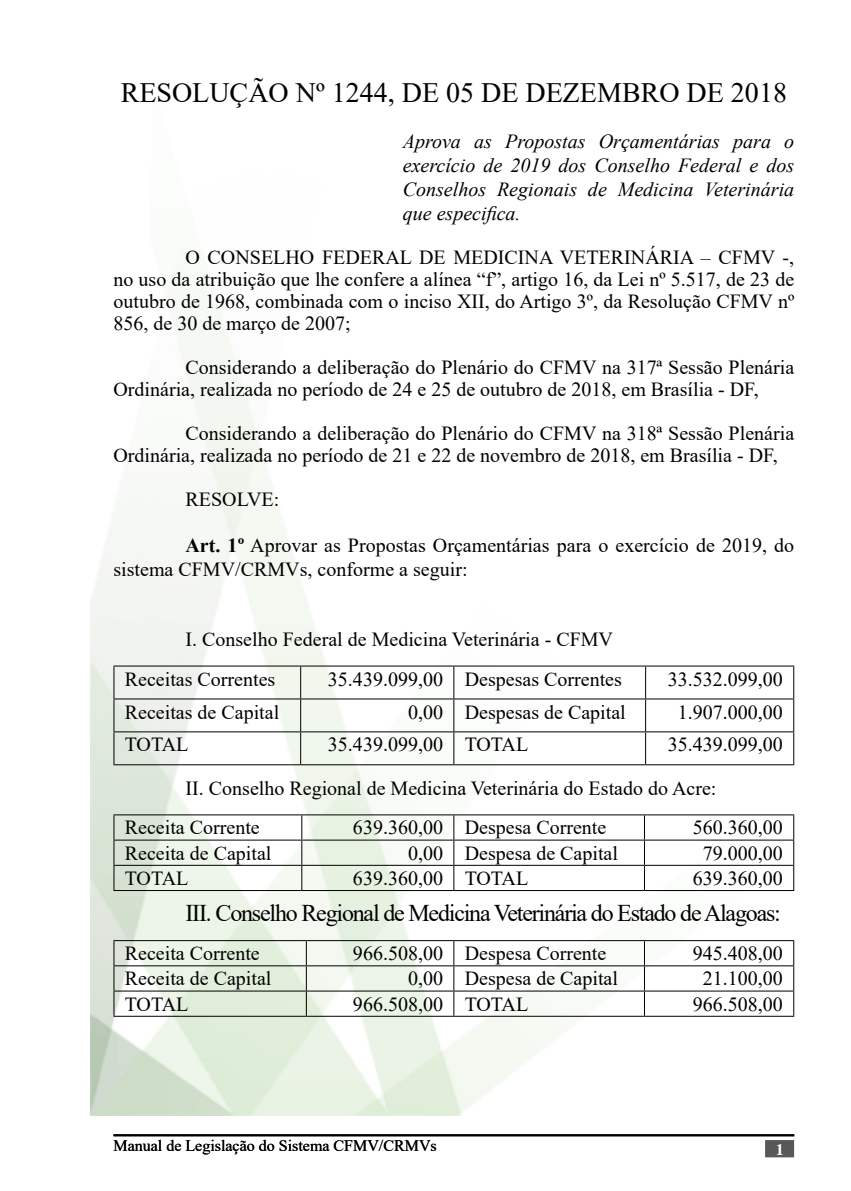
<style>
.page{position:relative;width:851px;height:1191px;background:#fff}
.page>*{position:absolute;margin:0;border:0;box-sizing:border-box;transform-origin:0 0}
.t1{font:28px "Times New Roman";color:#000}
.t2{font:24px "Times New Roman";letter-spacing:-.05em;color:#000}
.t3{font:20px/22px "Times New Roman";color:#000}
.t4{font:italic 20px/24px "Times New Roman";color:#000;text-align:justify}
.t5{font:16px "Times New Roman";color:#000}
.t6{font:700 16px "Times";color:#fff}
.s1{font-weight:700}
</style>
<div class="page">
<img style="left:91px;top:308px;width:703px;height:807px">
<hr style="left:113px;top:1134px;width:681px;height:2px;background:#000">
<div style="left:765px;top:1140px;width:28px;height:17px;background:#58585a;border:2px solid #58585a"></div>
<hr style="left:113px;top:665px;width:187px;height:1px;background:#000">
<hr style="left:300px;top:665px;width:154px;height:1px;background:#000">
<hr style="left:454px;top:665px;width:191px;height:1px;background:#000">
<hr style="left:645px;top:665px;width:149px;height:1px;background:#000">
<hr style="left:793px;top:666px;width:1px;height:32px;background:#000">
<hr style="left:793px;top:699px;width:1px;height:32px;background:#000">
<hr style="left:113px;top:698px;width:187px;height:1px;background:#000">
<hr style="left:300px;top:698px;width:154px;height:1px;background:#000">
<hr style="left:454px;top:698px;width:191px;height:1px;background:#000">
<hr style="left:645px;top:698px;width:149px;height:1px;background:#000">
<hr style="left:113px;top:731px;width:187px;height:1px;background:#000">
<hr style="left:300px;top:731px;width:154px;height:1px;background:#000">
<hr style="left:454px;top:731px;width:191px;height:1px;background:#000">
<hr style="left:645px;top:731px;width:149px;height:1px;background:#000">
<hr style="left:113px;top:764px;width:187px;height:1px;background:#000">
<hr style="left:300px;top:764px;width:154px;height:1px;background:#000">
<hr style="left:454px;top:764px;width:191px;height:1px;background:#000">
<hr style="left:645px;top:764px;width:149px;height:1px;background:#000">
<hr style="left:113px;top:666px;width:1px;height:32px;background:#000">
<hr style="left:300px;top:666px;width:1px;height:32px;background:#000">
<hr style="left:453px;top:666px;width:1px;height:32px;background:#000">
<hr style="left:645px;top:666px;width:1px;height:32px;background:#000">
<hr style="left:113px;top:699px;width:1px;height:32px;background:#000">
<hr style="left:300px;top:699px;width:1px;height:32px;background:#000">
<hr style="left:453px;top:699px;width:1px;height:32px;background:#000">
<hr style="left:645px;top:699px;width:1px;height:32px;background:#000">
<hr style="left:113px;top:732px;width:1px;height:32px;background:#000">
<hr style="left:300px;top:732px;width:1px;height:32px;background:#000">
<hr style="left:453px;top:732px;width:1px;height:32px;background:#000">
<hr style="left:645px;top:732px;width:1px;height:32px;background:#000">
<hr style="left:793px;top:732px;width:1px;height:32px;background:#000">
<hr style="left:113px;top:814px;width:189px;height:1px;background:#000">
<hr style="left:302px;top:814px;width:152px;height:1px;background:#000">
<hr style="left:454px;top:814px;width:190px;height:1px;background:#000">
<hr style="left:644px;top:814px;width:150px;height:1px;background:#000">
<hr style="left:113px;top:839px;width:189px;height:1px;background:#000">
<hr style="left:302px;top:839px;width:152px;height:1px;background:#000">
<hr style="left:454px;top:839px;width:190px;height:1px;background:#000">
<hr style="left:644px;top:839px;width:150px;height:1px;background:#000">
<hr style="left:113px;top:864px;width:189px;height:1px;background:#000">
<hr style="left:302px;top:864px;width:152px;height:1px;background:#000">
<hr style="left:454px;top:864px;width:190px;height:1px;background:#000">
<hr style="left:644px;top:864px;width:150px;height:1px;background:#000">
<hr style="left:113px;top:890px;width:189px;height:1px;background:#000">
<hr style="left:302px;top:890px;width:152px;height:1px;background:#000">
<hr style="left:454px;top:890px;width:190px;height:1px;background:#000">
<hr style="left:644px;top:890px;width:150px;height:1px;background:#000">
<svg style="left:113px;top:815px;width:1px;height:75px"></svg>
<svg style="left:301px;top:815px;width:1px;height:75px"></svg>
<svg style="left:453px;top:815px;width:1px;height:75px"></svg>
<svg style="left:644px;top:815px;width:1px;height:75px"></svg>
<svg style="left:793px;top:815px;width:1px;height:75px"></svg>
<hr style="left:113px;top:940px;width:193px;height:1px;background:#000">
<hr style="left:306px;top:940px;width:148px;height:1px;background:#000">
<hr style="left:454px;top:940px;width:190px;height:1px;background:#000">
<hr style="left:644px;top:940px;width:150px;height:1px;background:#000">
<hr style="left:113px;top:965px;width:193px;height:1px;background:#000">
<hr style="left:306px;top:965px;width:148px;height:1px;background:#000">
<hr style="left:454px;top:965px;width:190px;height:1px;background:#000">
<hr style="left:644px;top:965px;width:150px;height:1px;background:#000">
<hr style="left:113px;top:990px;width:193px;height:1px;background:#000">
<svg style="left:113px;top:941px;width:1px;height:74px"></svg>
<hr style="left:306px;top:990px;width:148px;height:1px;background:#000">
<svg style="left:306px;top:941px;width:1px;height:74px"></svg>
<hr style="left:454px;top:990px;width:190px;height:1px;background:#000">
<svg style="left:453px;top:941px;width:1px;height:74px"></svg>
<hr style="left:644px;top:990px;width:150px;height:1px;background:#000">
<svg style="left:644px;top:941px;width:1px;height:74px"></svg>
<svg style="left:793px;top:941px;width:1px;height:74px"></svg>
<hr style="left:113px;top:1015px;width:193px;height:1px;background:#000">
<hr style="left:306px;top:1015px;width:148px;height:1px;background:#000">
<hr style="left:454px;top:1015px;width:190px;height:1px;background:#000">
<hr style="left:644px;top:1015px;width:150px;height:1px;background:#000">
<h1 class="t1" style="left:121px;top:72px;width:667px">RESOLUÇÃO Nº 1244, DE 05 DE DEZEMBRO DE 2018</h1>
<p class="t4" style="left:403px;top:128px;width:393px">Aprova as Propostas Orçamentárias para o exercício de 2019 dos Conselho Federal e dos Conselhos Regionais de Medicina Veterinária que especifica.</p>
<p class="t3" style="left:113px;top:245px;width:682px;text-align:justify;text-indent:72px">O CONSELHO FEDERAL DE MEDICINA VETERINÁRIA – CFMV -, no uso da atribuição que lhe confere a alínea “f”, artigo 16, da Lei nº 5.517, de 23 de outubro de 1968, combinada com o inciso XII, do Artigo 3º, da Resolução CFMV nº 856, de 30 de março de 2007;</p>
<p class="t3" style="left:113px;top:355px;width:682px;text-indent:72px">Considerando a deliberação do Plenário do CFMV na 317ª Sessão Plenária<br>Ordinária, realizada no período de 24 e 25 de outubro de 2018, em Brasília - DF,</p>
<p class="t3" style="left:113px;top:421px;width:682px;text-indent:72px">Considerando a deliberação do Plenário do CFMV na 318ª Sessão Plenária<br>Ordinária, realizada no período de 21 e 22 de novembro de 2018, em Brasília - DF,</p>
<p class="t3" style="left:185px;top:487px;width:95px">RESOLVE:</p>
<p class="t3" style="left:113px;top:532px;width:682px;line-height:24px;text-indent:72px"><span class="s1">Art. 1º</span> Aprovar as Propostas Orçamentárias para o exercício de 2019, do sistema CFMV/CRMVs, conforme a seguir:</p>
<p class="t3" style="left:125px;top:619px;width:489px;line-height:39.4px;text-indent:61px">I. Conselho Federal de Medicina Veterinária - CFMV<br>Receitas Correntes</p>
<p class="t3" style="left:328px;top:667px;width:295px">35.439.099,00 Despesas Correntes</p>
<p class="t3" style="left:667px;top:667px;width:116px">33.532.099,00</p>
<p class="t3" style="left:125px;top:700px;width:156px">Receitas de Capital</p>
<p class="t3" style="left:408px;top:700px;width:219px">0,00 Despesas de Capital</p>
<p class="t3" style="left:677px;top:700px;width:106px">1.907.000,00</p>
<p class="t3" style="left:125px;top:733px;width:65px">TOTAL</p>
<p class="t3" style="left:328px;top:733px;width:202px">35.439.099,00 TOTAL</p>
<p class="t3" style="left:185px;top:722px;width:599px;line-height:43.6px;text-indent:482px">35.439.099,00<br>II. Conselho Regional de Medicina Veterinária do Estado do Acre:</p>
<p class="t3" style="left:125px;top:816px;width:136px">Receita Corrente</p>
<p class="t3" style="left:353px;top:816px;width:255px">639.360,00 Despesa Corrente</p>
<p class="t3" style="left:692px;top:816px;width:91px">560.360,00</p>
<p class="t3" style="left:125px;top:841px;width:148px">Receita de Capital</p>
<p class="t3" style="left:408px;top:841px;width:211px">0,00 Despesa de Capital</p>
<p class="t3" style="left:702px;top:841px;width:81px">79.000,00</p>
<p class="t3" style="left:125px;top:866px;width:65px">TOTAL</p>
<p class="t3" style="left:353px;top:866px;width:177px">639.360,00 TOTAL</p>
<p class="t3" style="left:692px;top:866px;width:91px">639.360,00</p>
<p class="t2" style="left:185px;top:895px;width:597px">III. Conselho Regional de Medicina Veterinária do Estado de Alagoas:</p>
<p class="t3" style="left:125px;top:941px;width:136px">Receita Corrente</p>
<p class="t3" style="left:353px;top:941px;width:255px">966.508,00 Despesa Corrente</p>
<p class="t3" style="left:692px;top:941px;width:91px">945.408,00</p>
<p class="t3" style="left:125px;top:967px;width:148px">Receita de Capital</p>
<p class="t3" style="left:408px;top:967px;width:211px">0,00 Despesa de Capital</p>
<p class="t3" style="left:702px;top:967px;width:81px">21.100,00</p>
<p class="t3" style="left:125px;top:992px;width:65px">TOTAL</p>
<p class="t3" style="left:353px;top:992px;width:177px">966.508,00 TOTAL</p>
<p class="t3" style="left:692px;top:992px;width:91px">966.508,00</p>
<p class="t5" style="left:113px;top:1134px;width:325px">Manual de Legislação do Sistema CFMV/CRMVs</p>
<p class="t6" style="left:775px;top:1140px;width:9px">1</p>
</div>
